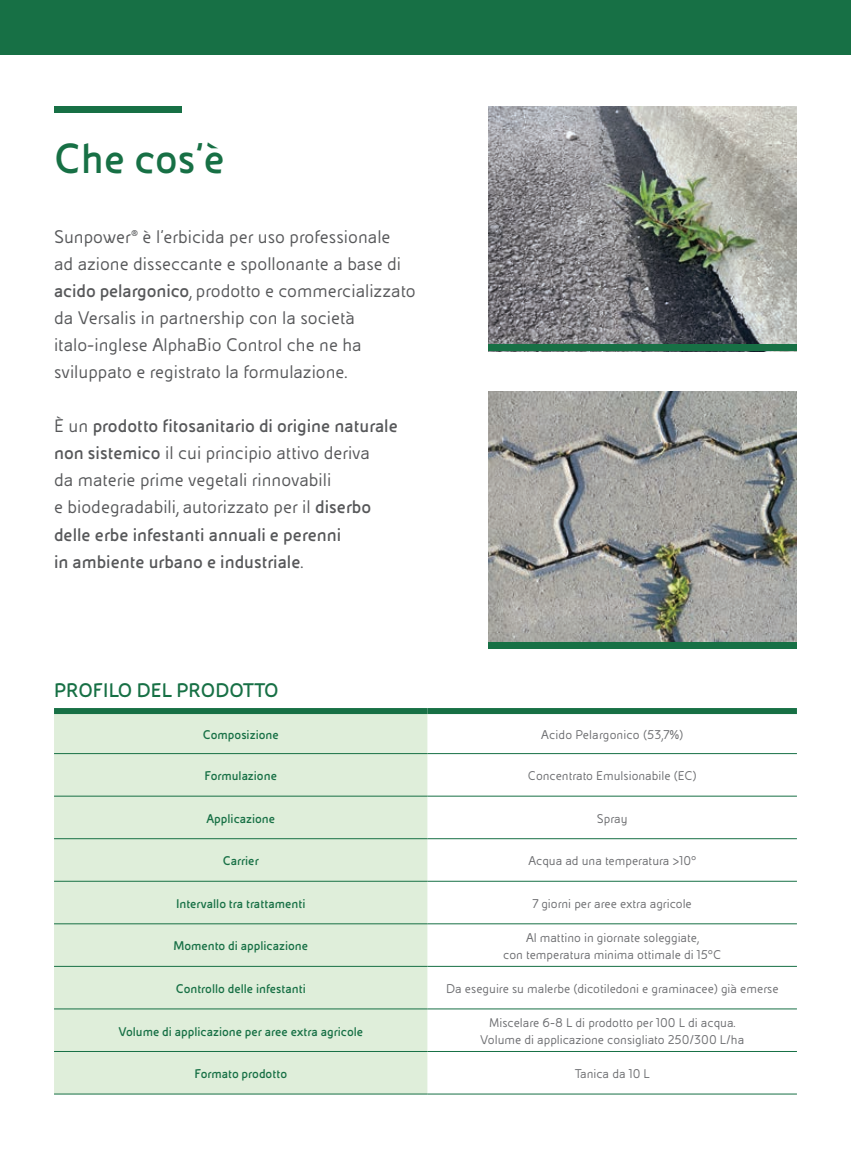
<style>
.page{position:relative;width:851px;height:1149px;background:#fff}
.page>*{position:absolute;margin:0;border:0;box-sizing:border-box;transform-origin:0 0}
.t1{font:700 45px "Eni Exp";color:#177045}
.t2{font:700 21px "Eni Exp";color:#177045}
.t3{font:19.5px/27px "Eni Exp Reg";color:#57585a}
.t4{font:700 19.5px/27px "Eni Exp";color:#57585a}
.t5{font:13.5px/16.2px "Eni Exp Reg";color:#6c6d70;text-align:center}
.t6{font:700 13.5px "Eni Exp";color:#177045}
.s1{font-family:"Eni Exp";font-weight:700}
.s2{font-family:"Eni Exp Reg";font-weight:400}
</style>
<div class="page">
<img style="left:488px;top:106px;width:308px;height:238px">
<div style="left:54px;top:713px;width:373px;height:380px;background:#dfeeda"></div>
<svg style="left:427px;top:713px;width:369px;height:380px"></svg>
<hr style="left:54px;top:753px;width:373px;height:1px;background:#177045">
<hr style="left:427px;top:753px;width:369px;height:1px;background:#177045">
<hr style="left:54px;top:795px;width:373px;height:1px;background:#177045">
<hr style="left:427px;top:795px;width:369px;height:1px;background:#177045">
<hr style="left:54px;top:838px;width:373px;height:1px;background:#177045">
<hr style="left:427px;top:838px;width:369px;height:1px;background:#177045">
<hr style="left:54px;top:880px;width:373px;height:1px;background:#177045">
<hr style="left:427px;top:880px;width:369px;height:1px;background:#177045">
<hr style="left:54px;top:923px;width:373px;height:1px;background:#177045">
<hr style="left:427px;top:923px;width:369px;height:1px;background:#177045">
<hr style="left:54px;top:965px;width:373px;height:1px;background:#177045">
<hr style="left:427px;top:965px;width:369px;height:1px;background:#177045">
<hr style="left:54px;top:1008px;width:373px;height:1px;background:#177045">
<hr style="left:427px;top:1008px;width:369px;height:1px;background:#177045">
<hr style="left:54px;top:1050px;width:373px;height:1px;background:#177045">
<hr style="left:427px;top:1050px;width:369px;height:1px;background:#177045">
<hr style="left:54px;top:1093px;width:373px;height:1px;background:#177045">
<hr style="left:427px;top:1093px;width:369px;height:1px;background:#177045">
<div style="left:54px;top:707px;width:373px;height:6px;background:#177045"></div>
<div style="left:427px;top:707px;width:369px;height:6px;background:#177045"></div>
<div style="left:54px;top:106px;width:128px;height:7px;background:#177045"></div>
<img style="left:488px;top:392px;width:308px;height:250px">
<div style="left:0;top:0;width:850px;height:54px;background:#177045"></div>
<div style="left:488px;top:344px;width:308px;height:7px;background:#177045"></div>
<div style="left:488px;top:642px;width:308px;height:6px;background:#177045"></div>
<h1 class="t1" style="left:54px;top:135px;width:172px">Che cos’è</h1>
<p class="t3" style="left:54px;top:224px;width:363px">Sunpower<span class="s1">®</span> è l’erbicida per uso professionale<br>ad azione disseccante e spollonante a base di <span class="s1">acido pelargonico</span>, prodotto e commercializzato da Versalis in partnership con la società italo-inglese AlphaBio Control che ne ha sviluppato e registrato la formulazione.</p>
<p class="t4" style="left:54px;top:412px;width:345px"><span class="s2">È un</span> prodotto fitosanitario di origine naturale</p>
<p class="t3" style="left:54px;top:440px;width:319px"><span class="s1">non sistemico</span> il cui principio attivo deriva da materie prime vegetali rinnovabili<br>e biodegradabili, autorizzato per il <span class="s1">diserbo</span></p>
<p class="t4" style="left:54px;top:520px;width:289px">delle erbe infestanti annuali e perenni in ambiente urbano e industriale<span class="s2">.</span></p>
<p class="t2" style="left:54px;top:678px;width:226px">PROFILO DEL PRODOTTO</p>
<p class="t6" style="left:203px;top:727px;width:77px">Composizione</p>
<p class="t5" style="left:541px;top:726px;width:144px">Acido Pelargonico (53,7%)</p>
<p class="t6" style="left:204px;top:768px;width:74px">Formulazione</p>
<p class="t5" style="left:528px;top:767px;width:170px">Concentrato Emulsionabile (EC)</p>
<p class="t6" style="left:206px;top:811px;width:70px">Applicazione</p>
<p class="t5" style="left:597px;top:810px;width:32px">Spray</p>
<p class="t6" style="left:223px;top:853px;width:37px">Carrier</p>
<p class="t5" style="left:528px;top:853px;width:169px">Acqua ad una temperatura &gt;10°</p>
<p class="t6" style="left:176px;top:896px;width:131px">Intervallo tra trattamenti</p>
<p class="t5" style="left:532px;top:895px;width:161px">7 giorni per aree extra agricole</p>
<p class="t6" style="left:173px;top:938px;width:136px">Momento di applicazione</p>
<p class="t5" style="left:503px;top:929px;width:219px">Al mattino in giornate soleggiate,<br>con temperatura minima ottimale di 15°C</p>
<p class="t6" style="left:176px;top:981px;width:132px">Controllo delle infestanti</p>
<p class="t5" style="left:446px;top:980px;width:334px">Da eseguire su malerbe (dicotiledoni e graminacee) già emerse</p>
<p class="t6" style="left:118px;top:1023px;width:246px">Volume di applicazione per aree extra agricole</p>
<p class="t5" style="left:480px;top:1015px;width:265px">Miscelare 6-8 L di prodotto per 100 L di acqua.<br>Volume di applicazione consigliato 250/300 L/ha</p>
<p class="t6" style="left:194px;top:1066px;width:94px">Formato prodotto</p>
<p class="t5" style="left:574px;top:1065px;width:77px">Tanica da 10 L</p>
</div>
